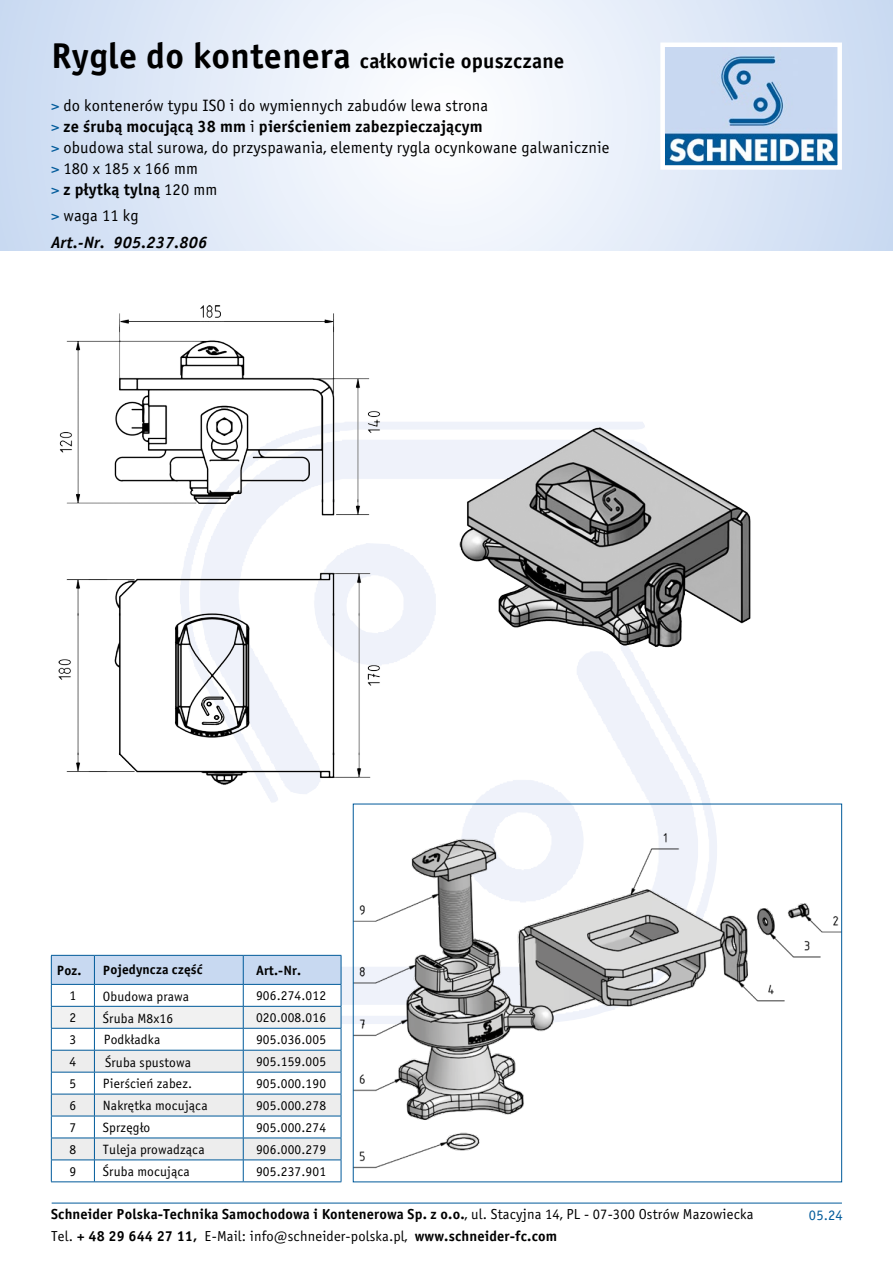
<style>
.page{position:relative;width:893px;height:1263px;background:#fff}
.page>*{position:absolute;margin:0;border:0;box-sizing:border-box;transform-origin:0 0}
.t1{font:21px "Officina Sans Bold ITC";letter-spacing:.01em;color:#000}
.t2{font:16.5px/20.4px "Officina Sans Book ITC";letter-spacing:.01em;color:#000}
.t3{font:16.5px "Officina Sans Bold ITC";letter-spacing:.01em;color:#000}
.t4{font:italic 16.5px "Officina Sans Bold ITC";letter-spacing:.01em;color:#000}
.t5{font:14.55px "Officina Sans Bold ITC";letter-spacing:.01em;color:#000}
.t6{font:14.55px "Officina Sans Book ITC";letter-spacing:.01em;color:#000}
.t7{font:14.55px "Officina Sans Book ITC";color:#005a9a}
.t8{font:13.5px "Officina Sans Book ITC";letter-spacing:.01em;color:#000}
.t9{font:13.5px "Officina Sans Bold ITC";letter-spacing:.01em;color:#000}
.s1{font-size:36px}
.s2{color:#005a9a}
.s3{font-family:"Officina Sans Book ITC";color:#005a9a}
.s4{font-family:"Officina Sans Book ITC"}
.s5{font-family:"Officina Sans Bold ITC"}
</style>
<div class="page">
<svg style="left:0;top:0;width:893px;height:251px"></svg>
<img style="left:665px;top:48px;width:172px;height:117px">
<div style="left:660px;top:43px;width:182px;height:127px;border:4px solid #fff"></div>
<hr style="left:52px;top:1203px;width:790px;height:1px;background:#005a9a">
<img style="left:58px;top:305px;width:693px;height:491px">
<hr style="left:51px;top:1181px;width:43px;height:1px;background:#005a9a">
<hr style="left:94px;top:1181px;width:149px;height:1px;background:#005a9a">
<svg style="left:51px;top:955px;width:291px;height:226px"></svg>
<hr style="left:243px;top:1181px;width:98px;height:1px;background:#005a9a">
<img style="left:355px;top:810px;width:485px;height:359px">
<h1 class="t1" style="left:51px;top:48px;width:515px"><span class="s1">Rygle do kontenera</span> całkowicie opuszczane</h1>
<p class="t2" style="left:51px;top:96px;width:439px"><span class="s2">&gt;</span> do kontenerów typu ISO i do wymiennych zabudów lewa strona</p>
<p class="t3" style="left:51px;top:116px;width:433px"><span class="s3">&gt;</span> ze śrubą mocującą 38 mm <span class="s4">i</span> pierścieniem zabezpieczającym</p>
<p class="t2" style="left:51px;top:138px;width:560px"><span class="s2">&gt;</span> obudowa stal surowa, do przyspawania, elementy rygla ocynkowane galwanicznie <span class="s2">&gt;</span> 180 x 185 x 166 mm</p>
<p class="t3" style="left:51px;top:179px;width:168px"><span class="s3">&gt;</span> z płytką tylną <span class="s4">120 mm</span></p>
<p class="t2" style="left:51px;top:205px;width:89px"><span class="s2">&gt;</span> waga 11 kg</p>
<p class="t4" style="left:51px;top:232px;width:158px">Art.-Nr. 905.237.806</p>
<p class="t9" style="left:57px;top:962px;width:26px">Poz.</p>
<p class="t9" style="left:103px;top:961px;width:101px">Pojedyncza część</p>
<p class="t9" style="left:256px;top:962px;width:46px">Art.-Nr.</p>
<p class="t8" style="left:70px;top:988px;width:8px">1</p>
<p class="t8" style="left:103px;top:989px;width:88px">Obudowa prawa</p>
<p class="t8" style="left:256px;top:988px;width:72px">906.274.012</p>
<p class="t8" style="left:70px;top:1010px;width:8px">2</p>
<p class="t8" style="left:103px;top:1010px;width:72px">Śruba M8x16</p>
<p class="t8" style="left:256px;top:1010px;width:72px">020.008.016</p>
<p class="t8" style="left:70px;top:1032px;width:8px">3</p>
<p class="t8" style="left:104px;top:1032px;width:58px">Podkładka</p>
<p class="t8" style="left:256px;top:1032px;width:72px">905.036.005</p>
<p class="t8" style="left:70px;top:1054px;width:8px">4</p>
<p class="t8" style="left:105px;top:1054px;width:87px">Śruba spustowa</p>
<p class="t8" style="left:256px;top:1054px;width:72px">905.159.005</p>
<p class="t8" style="left:70px;top:1076px;width:8px">5</p>
<p class="t8" style="left:103px;top:1076px;width:91px">Pierścień zabez.</p>
<p class="t8" style="left:256px;top:1076px;width:72px">905.000.190</p>
<p class="t8" style="left:70px;top:1097px;width:8px">6</p>
<p class="t8" style="left:103px;top:1098px;width:106px">Nakrętka mocująca</p>
<p class="t8" style="left:256px;top:1097px;width:72px">905.000.278</p>
<p class="t8" style="left:70px;top:1119px;width:8px">7</p>
<p class="t8" style="left:103px;top:1120px;width:49px">Sprzęgło</p>
<p class="t8" style="left:256px;top:1119px;width:72px">905.000.274</p>
<p class="t8" style="left:70px;top:1141px;width:8px">8</p>
<p class="t8" style="left:103px;top:1142px;width:103px">Tuleja prowadząca</p>
<p class="t8" style="left:256px;top:1141px;width:72px">906.000.279</p>
<p class="t8" style="left:70px;top:1163px;width:8px">9</p>
<p class="t8" style="left:103px;top:1164px;width:88px">Śruba mocująca</p>
<p class="t8" style="left:256px;top:1163px;width:72px">905.237.901</p>
<p class="t5" style="left:51px;top:1205px;width:704px">Schneider Polska-Technika Samochodowa i Kontenerowa Sp. z o.o.<span class="s4">, ul. Stacyjna 14, PL - 07-300 Ostrów Mazowiecka</span></p>
<p class="t7" style="left:809px;top:1206px;width:35px">05.24</p>
<p class="t6" style="left:51px;top:1227px;width:508px">Tel. <span class="s5">+ 48 29 644 27 11,</span> E-Mail: info@schneider-polska.pl, <span class="s5">www.schneider-fc.com</span></p>
</div>
